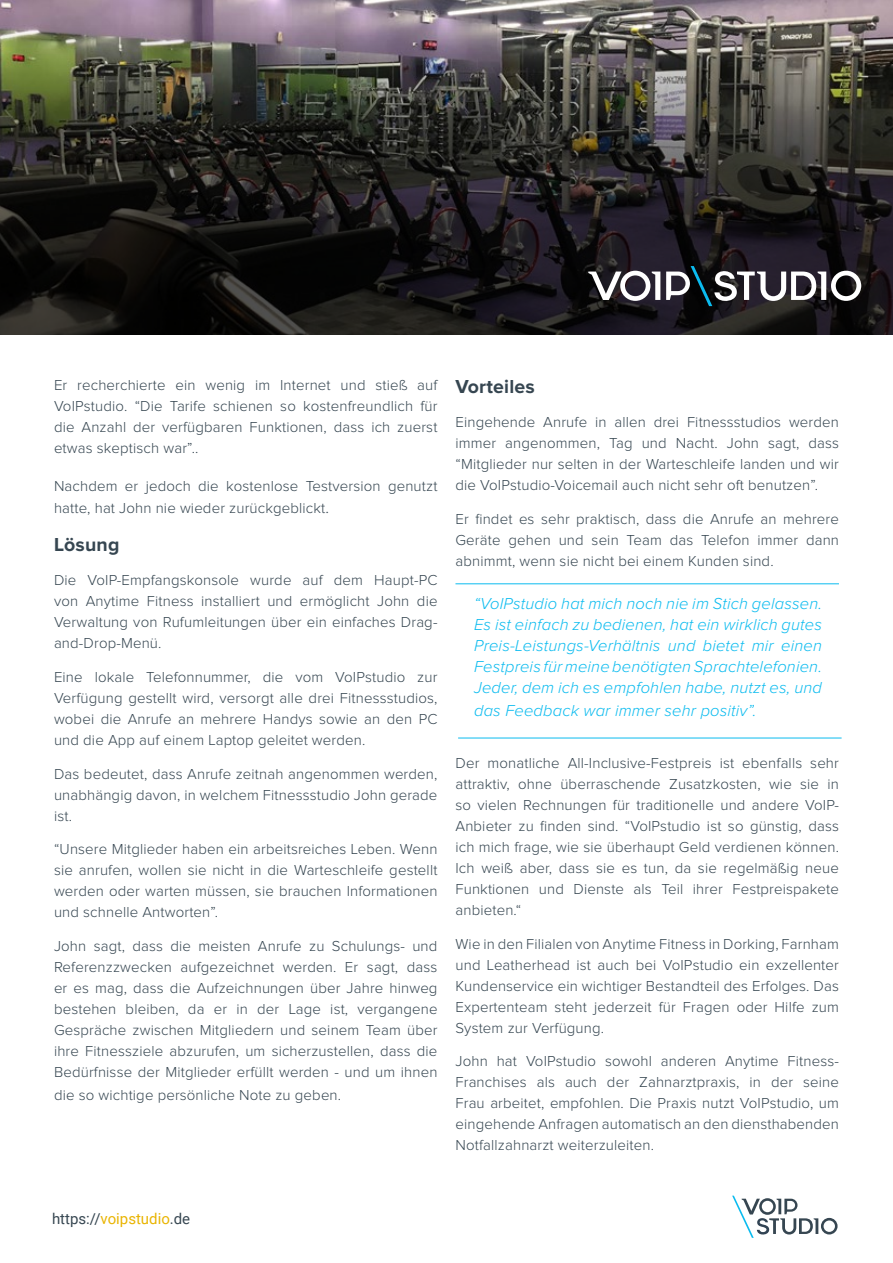
<style>
.page{position:relative;width:893px;height:1263px;background:#fff}
.page>*{position:absolute;margin:0;border:0;box-sizing:border-box;transform-origin:0 0}
.t1{font:700 19.5px "Proxima Nova";letter-spacing:.01em;color:#364651}
.t2{font:italic 300 16.5px/21px "Proxima Nova";letter-spacing:.01em;color:#0bbbef;text-align:justify}
.t3{font:300 15px/21px "Proxima Nova";letter-spacing:.01em;color:#364651;text-align:justify}
.t4{font:15px "Roboto";color:#364651}
.s1{font-size:16.5px}
.s2{color:#e9b400}
</style>
<div class="page">
<img style="left:0;top:0;width:893px;height:334px">
<svg style="left:588px;top:271px;width:72px;height:30px"></svg>
<svg style="left:666px;top:266px;width:195px;height:40px"></svg>
<svg style="left:732px;top:1196px;width:105px;height:42px"></svg>
<hr style="left:455px;top:583px;width:384px;height:1px;background:#0bbbef">
<hr style="left:458px;top:738px;width:384px;height:1px;background:#0bbbef">
<p class="t3" style="left:54px;top:375px;width:385px">Er recherchierte ein wenig im Internet und stieß auf VoIPstudio. “Die Tarife schienen so kostenfreundlich für die Anzahl der verfügbaren Funktionen, dass ich zuerst etwas skeptisch war”..</p>
<p class="t3" style="left:54px;top:475px;width:385px;line-height:22.5px">Nachdem er jedoch die kostenlose Testversion genutzt hatte, hat John nie wieder zurückgeblickt<span class="s1">.</span></p>
<h1 class="t1" style="left:54px;top:536px;width:67px">Lösung</h1>
<p class="t3" style="left:54px;top:570px;width:385px">Die VoIP-Empfangskonsole wurde auf dem Haupt-PC von Anytime Fitness installiert und ermöglicht John die Verwaltung von Rufumleitungen über ein einfaches Drag&shy;and-Drop-Menü.</p>
<p class="t3" style="left:54px;top:667px;width:385px">Eine lokale Telefonnummer, die vom VoIPstudio zur Verfügung gestellt wird, versorgt alle drei Fitnessstudios, wobei die Anrufe an mehrere Handys sowie an den PC und die App auf einem Laptop geleitet werden.</p>
<p class="t3" style="left:54px;top:764px;width:385px">Das bedeutet, dass Anrufe zeitnah angenommen werden, unabhängig davon, in welchem Fitnessstudio John gerade ist.</p>
<p class="t3" style="left:54px;top:840px;width:385px">“Unsere Mitglieder haben ein arbeitsreiches Leben. Wenn sie anrufen, wollen sie nicht in die Warteschleife gestellt werden oder warten müssen, sie brauchen Informationen und schnelle Antworten”.</p>
<p class="t3" style="left:54px;top:936px;width:385px">John sagt, dass die meisten Anrufe zu Schulungs- und Referenzzwecken aufgezeichnet werden. Er sagt, dass er es mag, dass die Aufzeichnungen über Jahre hinweg bestehen bleiben, da er in der Lage ist, vergangene Gespräche zwischen Mitgliedern und seinem Team über ihre Fitnessziele abzurufen, um sicherzustellen, dass die Bedürfnisse der Mitglieder erfüllt werden - und um ihnen</p>
<p class="t3" style="left:54px;top:1085px;width:289px">die so wichtige persönliche Note zu geben.</p>
<h1 class="t1" style="left:455px;top:378px;width:81px">Vorteiles</h1>
<p class="t3" style="left:455px;top:412px;width:385px">Eingehende Anrufe in allen drei Fitnessstudios werden immer angenommen, Tag und Nacht. John sagt, dass “Mitglieder nur selten in der Warteschleife landen und wir die VoIPstudio-Voicemail auch nicht sehr oft benutzen”.</p>
<p class="t3" style="left:455px;top:509px;width:385px">Er findet es sehr praktisch, dass die Anrufe an mehrere Geräte gehen und sein Team das Telefon immer dann abnimmt, wenn sie nicht bei einem Kunden sind.</p>
<p class="t2" style="left:474px;top:594px;width:349px">“VoIPstudio hat mich noch nie im Stich gelassen.<br>Es ist einfach zu bedienen, hat ein wirklich gutes Preis-Leistungs-Verhältnis und bietet mir einen Festpreis für meine benötigten Sprachtelefonien.<br>Jeder, dem ich es empfohlen habe, nutzt es, und</p>
<p class="t2" style="left:474px;top:700px;width:284px">das Feedback war immer sehr positiv”.</p>
<p class="t3" style="left:455px;top:753px;width:385px">Der monatliche All-Inclusive-Festpreis ist ebenfalls sehr attraktiv, ohne überraschende Zusatzkosten, wie sie in so vielen Rechnungen für traditionelle und andere VoIP-Anbieter zu finden sind. “VoIPstudio ist so günstig, dass ich mich frage, wie sie überhaupt Geld verdienen können.<br>Ich weiß aber, dass sie es tun, da sie regelmäßig neue Funktionen und Dienste als Teil ihrer Festpreispakete anbieten.“</p>
<p class="t3" style="left:455px;top:934px;width:385px">Wie in den Filialen von Anytime Fitness in Dorking, Farnham und Leatherhead ist auch bei VoIPstudio ein exzellenter Kundenservice ein wichtiger Bestandteil des Erfolges. Das Expertenteam steht jederzeit für Fragen oder Hilfe zum System zur Verfügung.</p>
<p class="t3" style="left:455px;top:1051px;width:385px">John hat VoIPstudio sowohl anderen Anytime Fitness-Franchises als auch der Zahnarztpraxis, in der seine Frau arbeitet, empfohlen. Die Praxis nutzt VoIPstudio, um eingehende Anfragen automatisch an den diensthabenden Notfallzahnarzt weiterzuleiten.</p>
<p class="t4" style="left:52px;top:1208px;width:140px">https://<span class="s2">voipstudio</span>.de</p>
</div>
